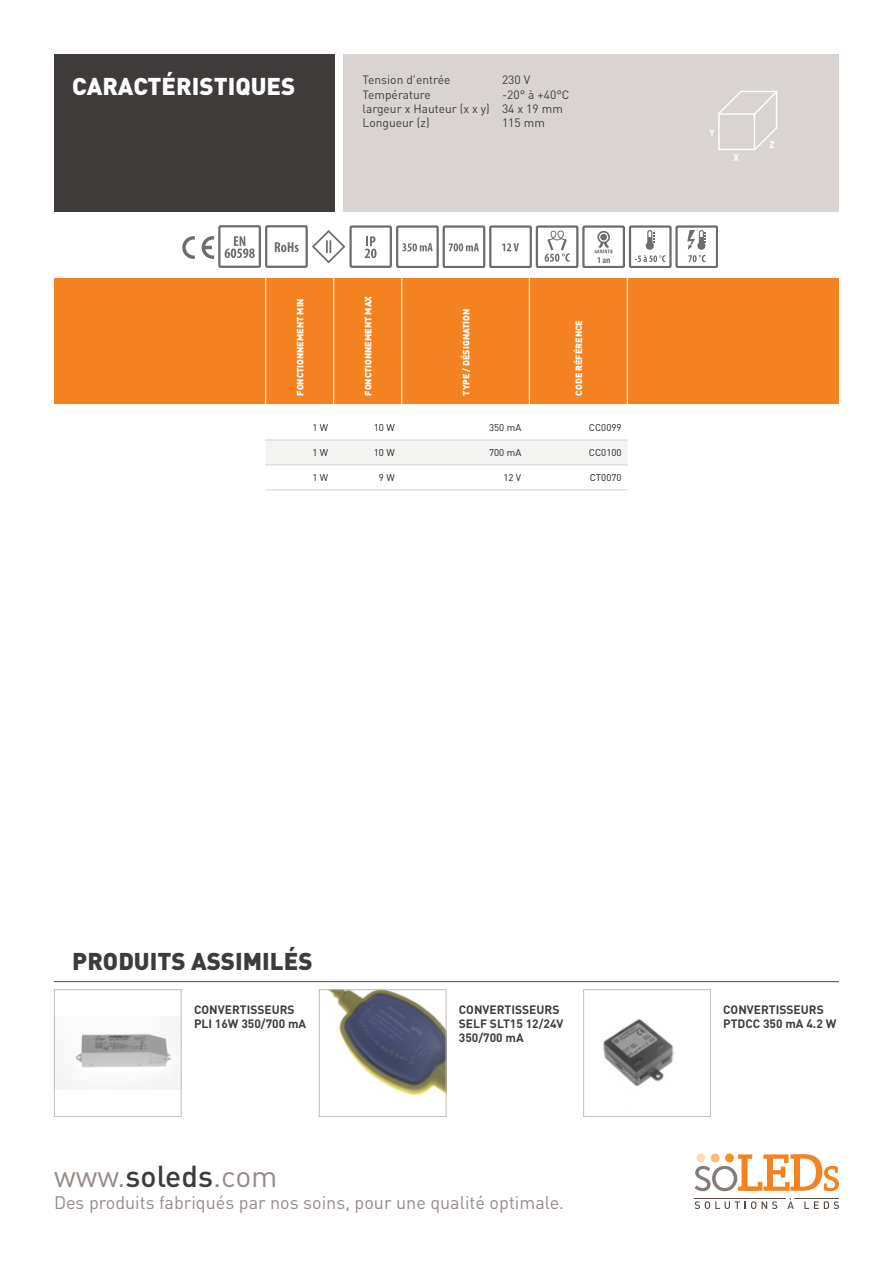
<style>
.page{position:relative;width:893px;height:1263px;background:#fff}
.page>*{position:absolute;margin:0;border:0;box-sizing:border-box;transform-origin:0 0}
.t1{font:30px "DIN";color:#958b88}
.t2{font:900 24px "DIN";color:#3f3b3a}
.t3{font:900 24px "DIN";color:#fff}
.t4{font:18px "DIN";color:#958b88}
.t5{font:700 12px/14.4px "DIN";color:#3e3e3f}
.t6{font:12px/14.4px "DIN";color:#3e3e3f}
.t7{font:9.75px "DIN";color:#231f20}
.t8{font:700 9.45px "DIN";color:#fff}
.t9{font:900 9px "DIN";color:#fff}
.s1{font-weight:500;color:#3f3b3a}
</style>
<div class="page">
<svg style="left:695px;top:1154px;width:144px;height:37px"></svg>
<div style="left:725px;top:1153px;width:9px;height:9px;background:#f7931d;border-radius:50%"></div>
<div style="left:711px;top:1153px;width:9px;height:9px;background:#fcbb74;border-radius:50%"></div>
<div style="left:696px;top:1153px;width:9px;height:9px;background:#fedab3;border-radius:50%"></div>
<svg style="left:695px;top:1201px;width:82px;height:8px"></svg>
<svg style="left:787px;top:1198px;width:7px;height:11px"></svg>
<svg style="left:804px;top:1201px;width:35px;height:8px"></svg>
<hr style="left:794px;top:1198px;width:45px;height:1px;background:#594a41">
<hr style="left:695px;top:1198px;width:91px;height:1px;background:#594a41">
<div style="left:54px;top:54px;width:280px;height:157px;background:#3f3b3a"></div>
<div style="left:344px;top:54px;width:495px;height:157px;background:#d9d4d2"></div>
<hr style="left:54px;top:981px;width:785px;height:1px;background:#594a41">
<img style="left:57px;top:1033px;width:123px;height:56px">
<div style="left:54px;top:989px;width:128px;height:128px;border:1px solid #c3bbb9"></div>
<img style="left:329px;top:991px;width:115px;height:105px">
<div style="left:319px;top:989px;width:127px;height:128px;border:1px solid #c3bbb9"></div>
<img style="left:603px;top:1018px;width:71px;height:69px">
<div style="left:583px;top:989px;width:128px;height:128px;border:1px solid #c3bbb9"></div>
<svg style="left:182px;top:236px;width:32px;height:23px"></svg>
<div style="left:218px;top:225px;width:43px;height:43px;border:2px solid #6c6d70"></div>
<svg style="left:225px;top:236px;width:30px;height:22px"></svg>
<div style="left:265px;top:225px;width:43px;height:43px;border:2px solid #6c6d70"></div>
<svg style="left:275px;top:242px;width:24px;height:10px"></svg>
<svg style="left:312px;top:230px;width:33px;height:33px"></svg>
<div style="left:349px;top:225px;width:43px;height:43px;border:2px solid #6c6d70"></div>
<svg style="left:365px;top:236px;width:11px;height:22px"></svg>
<div style="left:396px;top:225px;width:42px;height:43px;border:2px solid #6c6d70"></div>
<svg style="left:402px;top:243px;width:31px;height:8px"></svg>
<svg style="left:449px;top:243px;width:30px;height:8px"></svg>
<div style="left:443px;top:225px;width:42px;height:43px;border:2px solid #6c6d70"></div>
<svg style="left:502px;top:243px;width:17px;height:8px"></svg>
<div style="left:489px;top:225px;width:43px;height:43px;border:2px solid #6c6d70"></div>
<div style="left:536px;top:225px;width:42px;height:43px;border:2px solid #6c6d70"></div>
<svg style="left:545px;top:230px;width:25px;height:32px"></svg>
<div style="left:582px;top:225px;width:43px;height:43px;border:2px solid #6c6d70"></div>
<div style="left:597px;top:231px;width:13px;height:12px;border:2px solid #6c6d70;border-radius:50%"></div>
<div style="left:600px;top:234px;width:7px;height:6px;background:#6c6d70;border-radius:50%"></div>
<svg style="left:595px;top:242px;width:18px;height:21px"></svg>
<div style="left:629px;top:225px;width:42px;height:43px;border:2px solid #6c6d70"></div>
<div style="left:646px;top:242px;width:8px;height:8px;background:#6c6d70;border-radius:50%"></div>
<svg style="left:647px;top:230px;width:8px;height:16px"></svg>
<svg style="left:635px;top:255px;width:31px;height:7px"></svg>
<div style="left:675px;top:225px;width:43px;height:43px;border:2px solid #6c6d70"></div>
<svg style="left:687px;top:230px;width:19px;height:32px"></svg>
<div style="left:54px;top:278px;width:785px;height:126px;background:#f58220"></div>
<svg style="left:266px;top:278px;width:361px;height:126px"></svg>
<hr style="left:265px;top:278px;width:1px;height:126px;background:#fff">
<hr style="left:333px;top:278px;width:1px;height:126px;background:#fff">
<hr style="left:401px;top:278px;width:1px;height:126px;background:#fff">
<hr style="left:529px;top:278px;width:1px;height:126px;background:#fff">
<hr style="left:627px;top:278px;width:1px;height:126px;background:#fff">
<div style="left:265px;top:441px;width:363px;height:24px;background:#f3f3f2"></div>
<hr style="left:265px;top:440px;width:69px;height:1px;background:#d1d2d4">
<hr style="left:334px;top:440px;width:67px;height:1px;background:#d1d2d4">
<hr style="left:401px;top:440px;width:126px;height:1px;background:#d1d2d4">
<hr style="left:527px;top:440px;width:101px;height:1px;background:#d1d2d4">
<hr style="left:265px;top:465px;width:69px;height:1px;background:#d1d2d4">
<hr style="left:334px;top:465px;width:67px;height:1px;background:#d1d2d4">
<hr style="left:401px;top:465px;width:126px;height:1px;background:#d1d2d4">
<hr style="left:527px;top:465px;width:101px;height:1px;background:#d1d2d4">
<hr style="left:265px;top:490px;width:69px;height:1px;background:#d1d2d4">
<hr style="left:334px;top:490px;width:67px;height:1px;background:#d1d2d4">
<hr style="left:401px;top:490px;width:126px;height:1px;background:#d1d2d4">
<hr style="left:527px;top:490px;width:101px;height:1px;background:#d1d2d4">
<svg style="left:718px;top:90px;width:60px;height:60px"></svg>
<h2 class="t3" style="left:72px;top:70px;width:225px">CARACTÉRISTIQUES</h2>
<p class="t6" style="left:363px;top:72px;width:89px">Tension d'entrée</p>
<p class="t6" style="left:502px;top:72px;width:30px">230 V</p>
<p class="t6" style="left:363px;top:87px;width:70px">Température</p>
<p class="t6" style="left:363px;top:87px;width:208px;text-indent:139px">-20° à +40°C largeur x Hauteur (x x y) 34 x 19 mm<br>Longueur (z)</p>
<p class="t6" style="left:502px;top:116px;width:44px">115 mm</p>
<p class="t9" style="left:294px;top:395px;width:99px;rotate:-90deg">FONCTIONNEMENT MIN</p>
<p class="t9" style="left:362px;top:395px;width:101px;rotate:-90deg">FONCTIONNEMENT MAX</p>
<p class="t9" style="left:460px;top:395px;width:88px;rotate:-90deg">TYPE / DÉSIGNATION</p>
<p class="t9" style="left:573px;top:395px;width:77px;rotate:-90deg">CODE RÉFÉRENCE</p>
<p class="t7" style="left:312px;top:422px;width:17px">1 W</p>
<p class="t7" style="left:374px;top:422px;width:22px">10 W</p>
<p class="t7" style="left:489px;top:422px;width:34px">350 mA</p>
<p class="t7" style="left:589px;top:422px;width:34px">CC0099</p>
<p class="t7" style="left:312px;top:447px;width:17px">1 W</p>
<p class="t7" style="left:374px;top:447px;width:22px">10 W</p>
<p class="t7" style="left:489px;top:447px;width:34px">700 mA</p>
<p class="t7" style="left:589px;top:447px;width:34px">CC0100</p>
<p class="t7" style="left:312px;top:472px;width:17px">1 W</p>
<p class="t7" style="left:379px;top:472px;width:17px">9 W</p>
<p class="t7" style="left:503px;top:472px;width:19px">12 V</p>
<p class="t7" style="left:590px;top:472px;width:33px">CT0070</p>
<p class="t8" style="left:710px;top:126px;width:7px">Y</p>
<p class="t8" style="left:734px;top:152px;width:7px">X</p>
<p class="t8" style="left:769px;top:138px;width:7px">Z</p>
<h2 class="t2" style="left:72px;top:945px;width:242px">PRODUITS ASSIMILÉS</h2>
<p class="t5" style="left:194px;top:1001px;width:114px">CONVERTISSEURS<br>PLI 16W 350/700 mA</p>
<p class="t5" style="left:459px;top:1001px;width:106px">CONVERTISSEURS<br>SELF SLT15 12/24V<br>350/700 mA</p>
<p class="t5" style="left:723px;top:1001px;width:115px">CONVERTISSEURS<br>PTDCC 350 mA 4.2 W</p>
<h1 class="t1" style="left:54px;top:1158px;width:225px">www.<span class="s1">soleds</span>.com</h1>
<h3 class="t4" style="left:54px;top:1191px;width:512px">Des produits fabriqués par nos soins, pour une qualité optimale.</h3>
</div>
